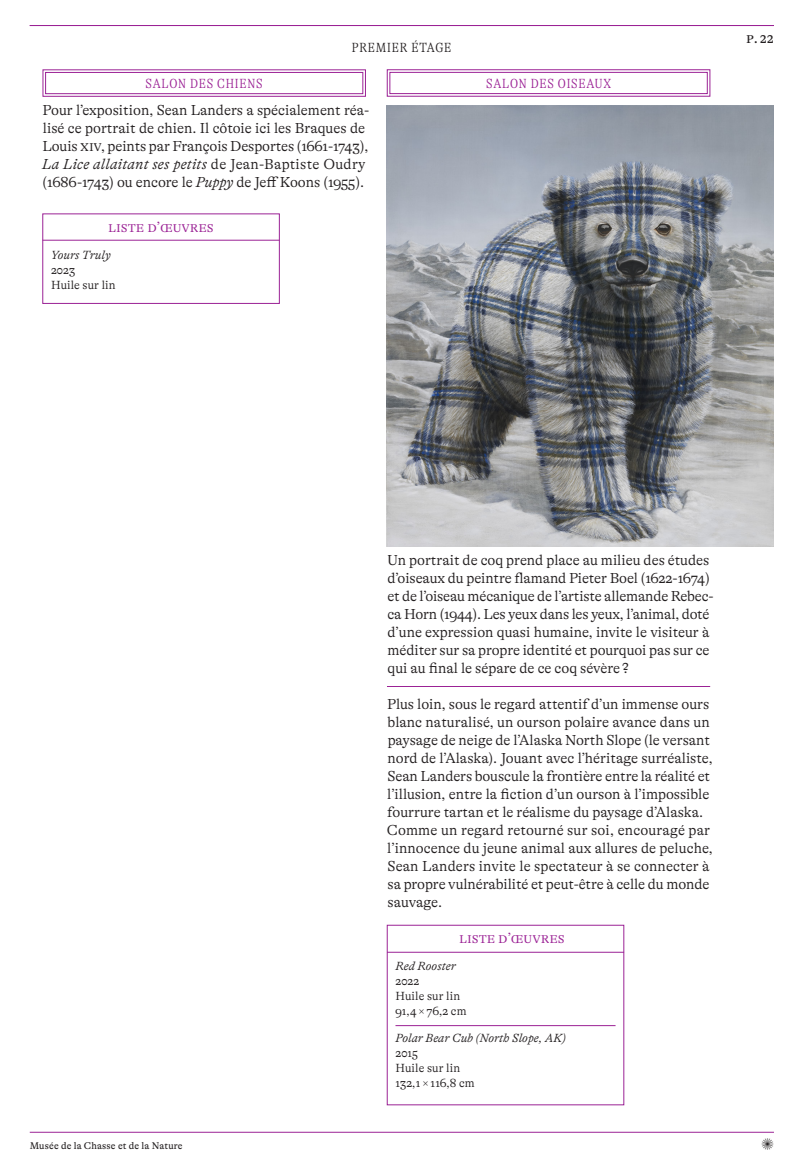
<style>
.page{position:relative;width:808px;height:1175px;background:#fff}
.page>*{position:absolute;margin:0;border:0;box-sizing:border-box;transform-origin:0 0}
.date_11_5{font:100 condensed 17.25px "GT Alpina";letter-spacing:.01em;color:#9b2295}
.date_11_5-2{font:100 condensed 17.25px "GT Alpina";letter-spacing:.01em;color:#231f20}
.texte_courant_ok_ss_filet{font:300 14.7px/18px "GT Alpina";letter-spacing:-.005em;color:#231f20}
.texte_courant_ok{font:300 14.7px/18px "GT Alpina";letter-spacing:-.005em;color:#231f20}
.texte_courant_ok_ss_filet-2{font:300 14.7px "GT Alpina";letter-spacing:-.005em;color:#9b2295}
.t1{font:14.7px "GT Alpina";color:#231f20}
.liste_oeuvre_ss_filet{font:300 12px/15px "GT Alpina";letter-spacing:.005em;color:#231f20}
.liste_oeuvre_filet{font:300 12px/15px "GT Alpina";letter-spacing:.005em;color:#231f20}
.t2{font:9.9px "GT Alpina";letter-spacing:.015em;color:#231f20}
.s1{font-style:italic}
</style>
<div class="page">
<hr style="left:30px;top:1131px;width:744px;height:1px;background:#9b2295">
<hr style="left:30px;top:25px;width:744px;height:1px;background:#9b2295">
<svg style="left:42px;top:69px;width:324px;height:28px"></svg>
<div style="left:45px;top:72px;width:318px;height:22px;border:1px solid #9b2295"></div>
<svg style="left:387px;top:69px;width:323px;height:28px"></svg>
<div style="left:390px;top:72px;width:317px;height:22px;border:1px solid #9b2295"></div>
<img style="left:387px;top:106px;width:386px;height:441px">
<hr style="left:387px;top:686px;width:323px;height:1px;background:#9b2295">
<div style="left:43px;top:214px;width:237px;height:90px;border:1px solid #9b2295"></div>
<hr style="left:43px;top:240px;width:237px;height:1px;background:#9b2295">
<hr style="left:395px;top:1025px;width:220px;height:1px;background:#9b2295">
<div style="left:387px;top:925px;width:237px;height:180px;border:1px solid #9b2295"></div>
<hr style="left:387px;top:952px;width:237px;height:1px;background:#9b2295">
<p class="date_11_5-2" style="left:352px;top:36px;width:101px">premier étage</p>
<p class="date_11_5" style="left:145px;top:72px;width:119px">salon des chiens</p>
<p class="date_11_5" style="left:486px;top:72px;width:127px">salon des oiseaux</p>
<p class="texte_courant_ok_ss_filet" style="left:42px;top:101px;width:329px">Pour l’exposition, Sean Landers a spécialement réa&shy;lisé ce portrait de chien. Il côtoie ici les Braques de Louis xiv, peints par François Desportes (1661-1743), <span class="s1">La Lice allaitant ses petits</span> de Jean-Baptiste Oudry (1686-1743) ou encore le <span class="s1">Puppy</span> de Jeff Koons (1955).</p>
<p class="texte_courant_ok_ss_filet-2" style="left:108px;top:218px;width:107px">liste d’œuvres</p>
<p class="liste_oeuvre_ss_filet" style="left:51px;top:247px;width:66px"><span class="s1">Yours Truly<br></span>2023<br>Huile sur lin</p>
<p class="t1" style="left:746px;top:29px;width:29px">p. 22</p>
<p class="texte_courant_ok_ss_filet" style="left:387px;top:551px;width:328px">Un portrait de coq prend place au milieu des études d’oiseaux du peintre flamand Pieter Boel (1622-1674) et de l’oiseau mécanique de l’artiste allemande Rebec&shy;ca Horn (1944). Les yeux dans les yeux, l’animal, doté d’une expression quasi humaine, invite le visiteur à méditer sur sa propre identité et pourquoi pas sur ce qui au final le sépare de ce coq sévère ?</p>
<p class="texte_courant_ok" style="left:387px;top:695px;width:327px">Plus loin, sous le regard attentif d’un immense ours blanc naturalisé, un ourson polaire avance dans un paysage de neige de l’Alaska North Slope (le versant nord de l’Alaska). Jouant avec l’héritage surréaliste, Sean Landers bouscule la frontière entre la réalité et l’illusion, entre la fiction d’un ourson à l’impossible fourrure tartan et le réalisme du paysage d’Alaska.</p>
<p class="texte_courant_ok_ss_filet" style="left:387px;top:821px;width:327px">Comme un regard retourné sur soi, encouragé par l’innocence du jeune animal aux allures de peluche, Sean Landers invite le spectateur à se connecter à sa propre vulnérabilité et peut-être à celle du monde sauvage.</p>
<p class="texte_courant_ok_ss_filet-2" style="left:459px;top:929px;width:107px">liste d’œuvres</p>
<p class="liste_oeuvre_ss_filet" style="left:395px;top:958px;width:73px"><span class="s1">Red Rooster<br></span>2022<br>Huile sur lin<br>91,4 × 76,2 cm</p>
<p class="liste_oeuvre_filet" style="left:395px;top:1030px;width:172px"><span class="s1">Polar Bear Cub (North Slope, AK)<br></span>2015<br>Huile sur lin<br>132,1 × 116,8 cm</p>
<p class="t2" style="left:30px;top:1140px;width:154px">Musée de la Chasse et de la Nature</p>
<p class="t1" style="left:761px;top:1136px;width:14px">✺</p>
</div>
